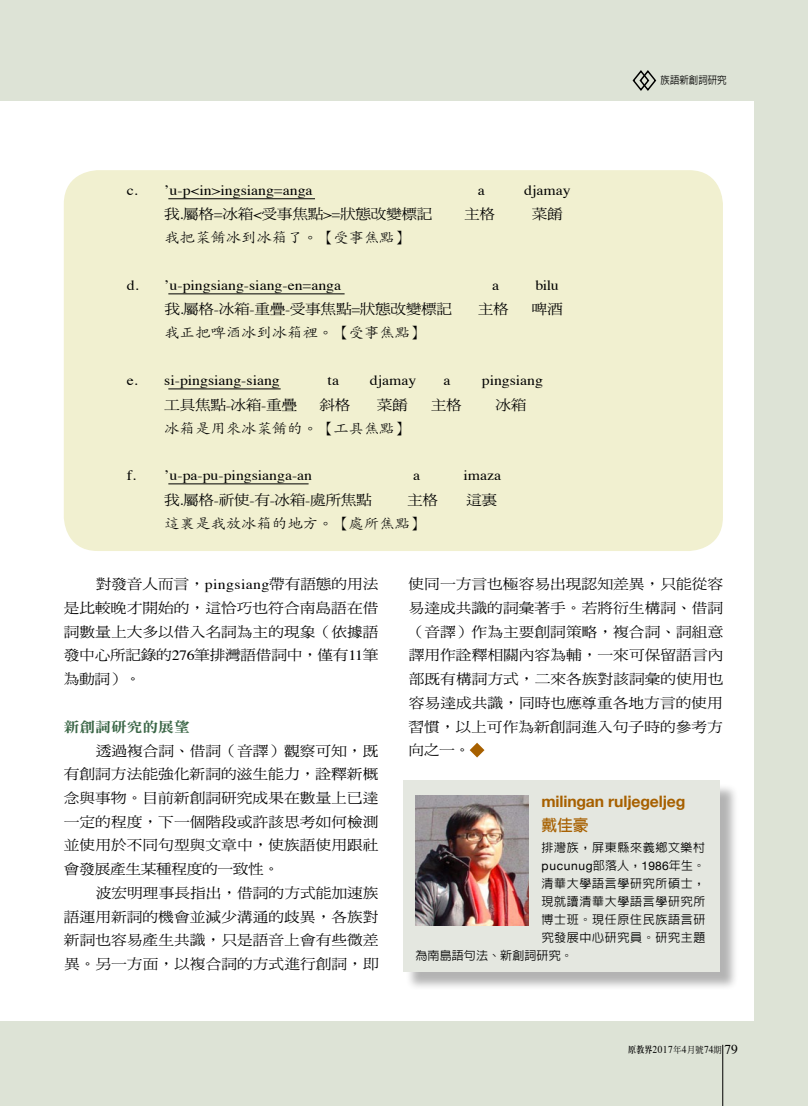
<style>
.page{position:relative;width:808px;height:1106px;background:#dde3d6}
.page>*{position:absolute;margin:0;border:0;box-sizing:border-box;transform-origin:0 0}
.t1{font:700 15.75px "Helvetica Neue";letter-spacing:-.01em;color:#a76000}
.t2{font:700 15.75px "AR Hei B5";color:#a76000}
.t3{font:14.1px/23.7px "DF Ming Std W5";color:#000;text-align:justify;scale:1.11 1}
.t4{font:14.1px "Times";color:#000;scale:1.11 1}
.t5{font:300 14.1px "AR Kai B5";letter-spacing:-.025em;color:#000;scale:1.11 1}
.t6{font:14.1px "DF Ming Std W5";letter-spacing:-.025em;color:#000;scale:1.11 1}
.t7{font:14.1px "DF Ming Std W9";color:#396545;scale:1.11 1}
.t8{font:500 12px "AR Hei B5";letter-spacing:.055em;color:#000}
.t9{font:12px "Helvetica Neue";letter-spacing:.055em;color:#000}
.t10{font:500 12px "AR Hei B5";letter-spacing:.01em;color:#000}
.t11{font:10.5px "Times";letter-spacing:.05em;color:#000;scale:.9 1}
.t12{font:500 10.5px "AR Hei B5";color:#000;scale:.9 1}
.s1{font-family:"Times"}
.s2{font-family:"AR Hei B5";font-weight:500}
.s3{font-family:"AR Ming B5";font-weight:800;font-size:9px}
.s4{font-family:"DF Ming Std W5";font-size:9px}
.s5{font-size:13.5px}
</style>
<div class="page">
<hr style="left:722px;top:1044px;width:1px;height:62px;background:#000">
<div style="left:0;top:101px;width:754px;height:919px;background:#fff"></div>
<div style="left:64px;top:170px;width:659px;height:381px;background:#f1f0d0;border-radius:34px"></div>
<svg style="left:632px;top:70px;width:25px;height:21px"></svg>
<svg style="left:470px;top:742px;width:14px;height:15px"></svg>
<hr style="left:168px;top:198px;width:147px;height:1px;background:#000">
<hr style="left:168px;top:293px;width:177px;height:1px;background:#000">
<hr style="left:168px;top:388px;width:113px;height:1px;background:#000">
<hr style="left:168px;top:483px;width:141px;height:1px;background:#000">
<div style="left:405px;top:782px;width:334px;height:209px;background:#000;opacity:.3"></div>
<div style="left:403px;top:780px;width:317px;height:192px;background:#e4e7e0"></div>
<img style="left:416px;top:795px;width:113px;height:130px">
<p class="t4" style="left:127px;top:177px;width:169px">c. ’u-p&lt;in&gt;ingsiang=anga</p>
<p class="t4" style="left:478px;top:177px;width:8px">a</p>
<p class="t4" style="left:524px;top:177px;width:43px">djamay</p>
<p class="t6" style="left:164px;top:207px;width:243px">我<span class="s1">.</span>屬格<span class="s1">=</span>冰箱<span class="s1">&lt;</span>受事焦點<span class="s1">&gt;=</span>狀態改變標記</p>
<p class="t3" style="left:464px;top:202px;width:30px">主格</p>
<p class="t3" style="left:532px;top:202px;width:30px">菜餚</p>
<p class="t5" style="left:164px;top:231px;width:223px">我把菜餚冰到冰箱了。【受事焦點】</p>
<p class="t4" style="left:127px;top:272px;width:195px">d. ’u-pingsiang-siang-en=anga</p>
<p class="t4" style="left:492px;top:272px;width:8px">a</p>
<p class="t4" style="left:535px;top:272px;width:23px">bilu</p>
<p class="t6" style="left:164px;top:302px;width:261px">我<span class="s1">.</span>屬格<span class="s1">-</span>冰箱<span class="s1">-</span>重疊<span class="s1">-</span>受事焦點<span class="s1">=</span>狀態改變標記</p>
<p class="t3" style="left:478px;top:297px;width:30px">主格</p>
<p class="t3" style="left:532px;top:297px;width:30px">啤酒</p>
<p class="t5" style="left:164px;top:326px;width:237px">我正把啤酒冰到冰箱裡。【受事焦點】</p>
<p class="t4" style="left:127px;top:367px;width:139px">e. si-pingsiang-siang</p>
<p class="t4" style="left:328px;top:367px;width:12px">ta</p>
<p class="t4" style="left:370px;top:367px;width:43px">djamay</p>
<p class="t4" style="left:443px;top:367px;width:8px">a</p>
<p class="t4" style="left:482px;top:367px;width:57px">pingsiang</p>
<p class="t3" style="left:164px;top:392px;width:121px">工具焦點<span class="s1">-</span>冰箱<span class="s1">-</span>重疊</p>
<p class="t3" style="left:319px;top:392px;width:30px">斜格</p>
<p class="t3" style="left:377px;top:392px;width:30px">菜餚</p>
<p class="t3" style="left:431px;top:392px;width:30px">主格</p>
<p class="t3" style="left:496px;top:392px;width:30px">冰箱</p>
<p class="t5" style="left:164px;top:421px;width:223px">冰箱是用來冰菜餚的。【工具焦點】</p>
<p class="t4" style="left:127px;top:462px;width:168px">f. ’u-pa-pu-pingsianga-an</p>
<p class="t4" style="left:413px;top:462px;width:8px">a</p>
<p class="t4" style="left:463px;top:462px;width:35px">imaza</p>
<p class="t6" style="left:164px;top:492px;width:189px">我<span class="s1">.</span>屬格<span class="s1">-</span>祈使<span class="s1">-</span>有<span class="s1">-</span>冰箱<span class="s1">-</span>處所焦點</p>
<p class="t3" style="left:407px;top:487px;width:30px">主格</p>
<p class="t3" style="left:466px;top:487px;width:30px">這裏</p>
<p class="t5" style="left:164px;top:516px;width:237px">這裏是我放冰箱的地方。【處所焦點】</p>
<p class="t12" style="left:660px;top:75px;width:75px">族語新創詞研究</p>
<p class="t3" style="left:64px;top:572px;width:285px;text-indent:32px">對發音人而言，<span class="s1">pingsiang</span>帶有語態的用法是比較晚才開始的，這恰巧也符合南島語在借詞數量上大多以借入名詞為主的現象（依據語發中心所記錄的<span class="s1">276</span>筆排灣語借詞中，僅有<span class="s1">11</span>筆為動詞）。</p>
<p class="t7" style="left:64px;top:719px;width:115px">新創詞研究的展望</p>
<p class="t3" style="left:64px;top:738px;width:285px;text-indent:32px">透過複合詞、借詞（音譯）觀察可知，既有創詞方法能強化新詞的滋生能力，詮釋新概念與事物。目前新創詞研究成果在數量上已達一定的程度，下一個階段或許該思考如何檢測並使用於不同句型與文章中，使族語使用跟社會發展產生某種程度的一致性。</p>
<p class="t3" style="left:64px;top:880px;width:285px;text-indent:32px">波宏明理事長指出，借詞的方式能加速族語運用新詞的機會並減少溝通的歧異，各族對新詞也容易產生共識，只是語音上會有些微差異。另一方面，以複合詞的方式進行創詞，即</p>
<p class="t3" style="left:408px;top:572px;width:285px">使同一方言也極容易出現認知差異，只能從容易達成共識的詞彙著手。若將衍生構詞、借詞（音譯）作為主要創詞策略，複合詞、詞組意譯用作詮釋相關內容為輔，一來可保留語言內部既有構詞方式，二來各族對該詞彙的使用也容易達成共識，同時也應尊重各地方言的使用習慣，以上可作為新創詞進入句子時的參考方向之一。</p>
<p class="t1" style="left:541px;top:789px;width:145px">milingan ruljegeljeg</p>
<p class="t2" style="left:541px;top:817px;width:48px">戴佳豪</p>
<p class="t8" style="left:541px;top:841px;width:165px">排灣族，屏東縣來義鄉文樂村</p>
<p class="t9" style="left:541px;top:856px;width:165px">pucunug<span class="s2">部落人，</span>1986<span class="s2">年生。</span></p>
<p class="t8" style="left:541px;top:877px;width:165px">清華大學語言學研究所碩士，</p>
<p class="t8" style="left:541px;top:895px;width:165px">現就讀清華大學語言學研究所</p>
<p class="t8" style="left:542px;top:913px;width:165px">博士班。現任原住民族語言研</p>
<p class="t8" style="left:542px;top:931px;width:165px">究發展中心研究員。研究主題</p>
<p class="t10" style="left:415px;top:949px;width:159px">為南島語句法、新創詞研究。</p>
<p class="t11" style="left:628px;top:1039px;width:123px"><span class="s3">原教界</span>2017<span class="s4">年</span>4<span class="s4">月號</span>74<span class="s4">期</span> <span class="s5">79</span></p>
</div>
